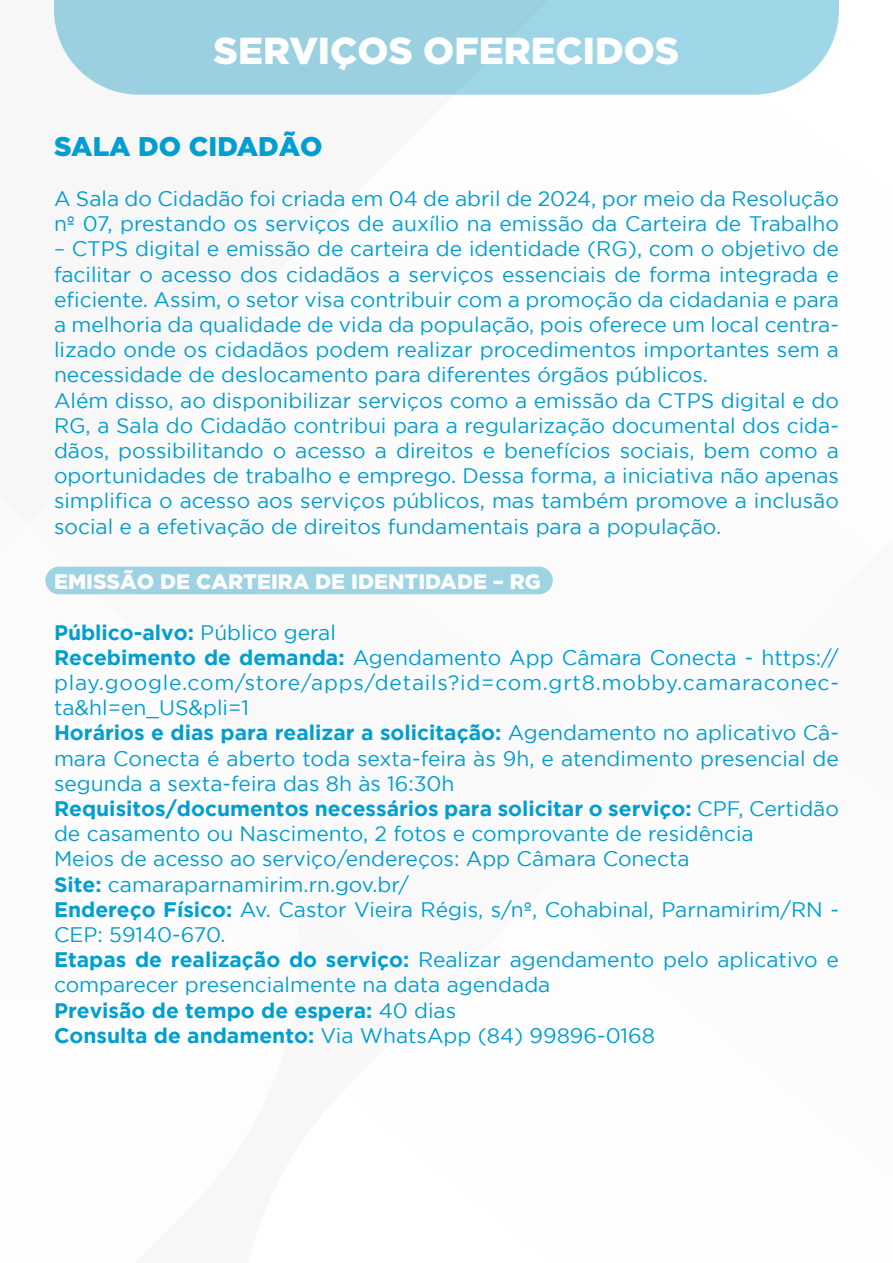
<style>
.page{position:relative;width:893px;height:1263px;background:#fff}
.page>*{position:absolute;margin:0;border:0;box-sizing:border-box;transform-origin:0 0}
.t1{font:900 37.5px "Gotham";color:#fff}
.t2{font:900 27px "Gotham";color:#009ed1}
.t3{font:21px/25.2px "Gotham";color:#009ed1}
.t4{font:900 21px "Gotham";color:#fff}
.s1{font-weight:700}
</style>
<div class="page">
<div style="left:45px;top:567px;width:508px;height:27px;background:#a0d7e8;border-radius:14px"></div>
<div style="left:54px;top:0;width:785px;height:95px;background:#9bd0e1"></div>
<h1 class="t1" style="left:214px;top:29px;width:467px">SERVIÇOS OFERECIDOS</h1>
<p class="t2" style="left:54px;top:130px;width:270px">SALA DO CIDADÃO</p>
<p class="t3" style="left:54px;top:186px;width:786px">A Sala do Cidadão foi criada em 04 de abril de 2024, por meio da Resolução nº 07, prestando os serviços de auxílio na emissão da Carteira de Trabalho</p>
<p class="t3" style="left:54px;top:236px;width:786px">– CTPS digital e emissão de carteira de identidade (RG), com o objetivo de facilitar o acesso dos cidadãos a serviços essenciais de forma integrada e eficiente. Assim, o setor visa contribuir com a promoção da cidadania e para a melhoria da qualidade de vida da população, pois oferece um local centra&shy;lizado onde os cidadãos podem realizar procedimentos importantes sem a necessidade de deslocamento para diferentes órgãos públicos.<br>Além disso, ao disponibilizar serviços como a emissão da CTPS digital e do RG, a Sala do Cidadão contribui para a regularização documental dos cida&shy;dãos, possibilitando o acesso a direitos e benefícios sociais, bem como a oportunidades de trabalho e emprego. Dessa forma, a iniciativa não apenas simplifica o acesso aos serviços públicos, mas também promove a inclusão social e a efetivação de direitos fundamentais para a população.</p>
<p class="t4" style="left:54px;top:569px;width:489px">EMISSÃO DE CARTEIRA DE IDENTIDADE – RG</p>
<p class="t3" style="left:54px;top:619px;width:786px"><span class="s1">Público-alvo:</span> Público geral<br><span class="s1">Recebimento de demanda:</span> Agendamento App Câmara Conecta - https:// play.google.com/store/apps/details?id=com.grt8.mobby.camaraconec&shy;ta&amp;hl=en_US&amp;pli=1<br><span class="s1">Horários e dias para realizar a solicitação:</span> Agendamento no aplicativo Câ&shy;mara Conecta é aberto toda sexta-feira às 9h, e atendimento presencial de segunda a sexta-feira das 8h às 16:30h<br><span class="s1">Requisitos/documentos necessários para solicitar o serviço:</span> CPF, Certidão de casamento ou Nascimento, 2 fotos e comprovante de residência<br>Meios de acesso ao serviço/endereços: App Câmara Conecta<br><span class="s1">Site:</span> camaraparnamirim.rn.gov.br/<br><span class="s1">Endereço Físico:</span> Av. Castor Vieira Régis, s/nº, Cohabinal, Parnamirim/RN - CEP: 59140-670.<br><span class="s1">Etapas de realização do serviço:</span> Realizar agendamento pelo aplicativo e comparecer presencialmente na data agendada<br><span class="s1">Previsão de tempo de espera:</span> 40 dias<br><span class="s1">Consulta de andamento:</span> Via WhatsApp (84) 99896-0168</p>
</div>
